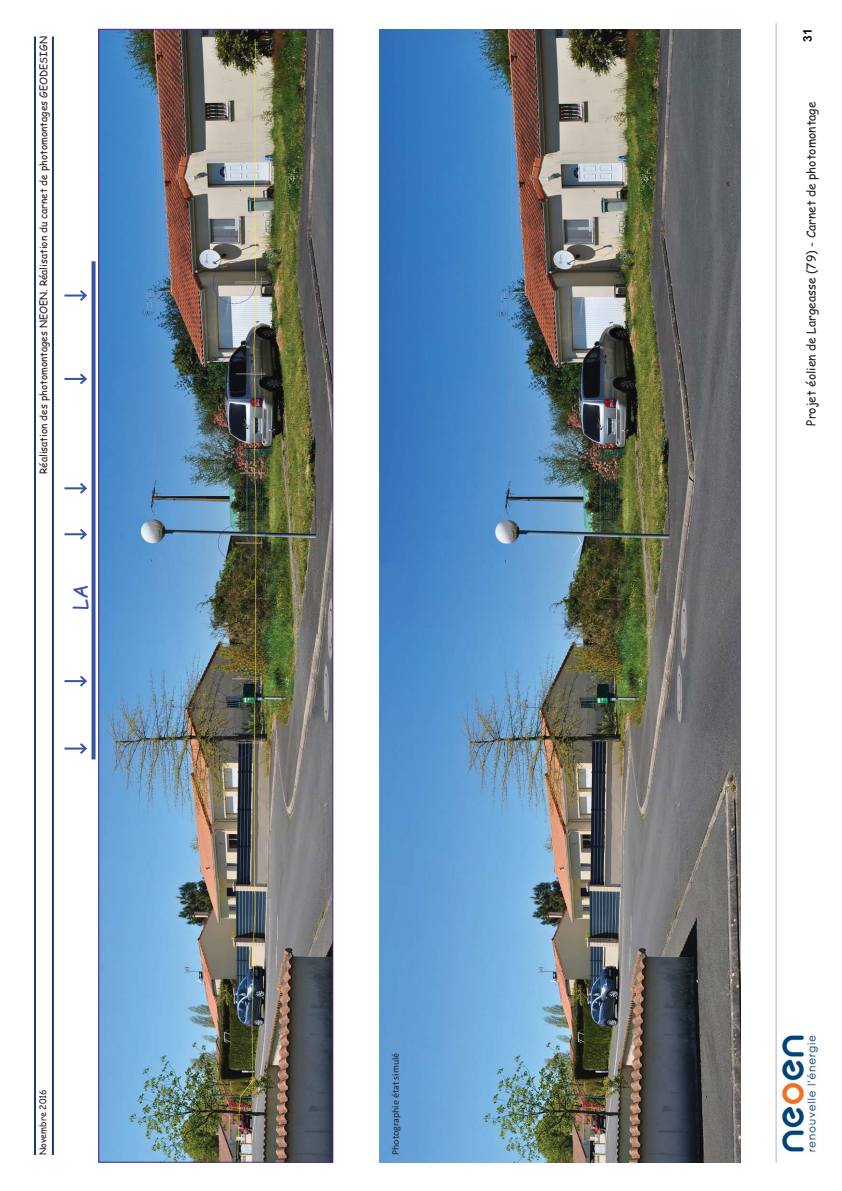
<style>
.page{position:relative;width:842px;height:1191px;background:#fff}
.page>*{position:absolute;margin:0;border:0;box-sizing:border-box;transform-origin:0 0}
.t1{font:20px "Comic Sans MS";color:#3953a4}
.t2{font:12px "Comic Sans MS";color:#231f20}
.t3{font:700 12px "Arial";color:#010202}
.t4{font:10px "Comic Sans MS";color:#231f20}
.t5{font:10px "Calibri";color:#231f20}
.t6{font:9px "Comic Sans MS";color:#231f20}
</style>
<div class="page">
<hr style="left:34px;top:36px;width:2px;height:1119px;background:#173c68">
<hr style="left:52px;top:36px;width:2px;height:1119px;background:#173c68">
<img style="left:780px;top:1033px;width:38px;height:119px">
<hr style="left:776px;top:23px;width:1px;height:1140px;background:#b2b4b6">
<img style="left:379px;top:29px;width:362px;height:1133px">
<img style="left:100px;top:31px;width:231px;height:1130px">
<div style="left:98px;top:29px;width:235px;height:1134px;border:1px solid #4e2d86"></div>
<svg style="left:92px;top:261px;width:4px;height:498px;background:#4f66ae"></svg>
<hr style="left:64px;top:748px;width:22px;height:2px;background:#3953a4">
<svg style="left:78px;top:743px;width:9px;height:11px"></svg>
<hr style="left:64px;top:680px;width:22px;height:2px;background:#3953a4">
<svg style="left:78px;top:675px;width:9px;height:12px"></svg>
<hr style="left:64px;top:533px;width:22px;height:2px;background:#3953a4">
<svg style="left:78px;top:529px;width:9px;height:11px"></svg>
<hr style="left:64px;top:487px;width:22px;height:2px;background:#3953a4">
<svg style="left:78px;top:483px;width:9px;height:11px"></svg>
<hr style="left:64px;top:295px;width:22px;height:2px;background:#3953a4">
<svg style="left:78px;top:290px;width:9px;height:11px"></svg>
<hr style="left:64px;top:378px;width:22px;height:2px;background:#3953a4">
<svg style="left:78px;top:373px;width:9px;height:12px"></svg>
<p class="t4" style="left:39px;top:474px;width:439px;rotate:-90deg">Réalisation des photomontages NEOEN. Réalisation du carnet de photomontages GEODESIGN</p>
<h1 class="t1" style="left:72px;top:610px;width:27px;rotate:-90deg">LA</h1>
<p class="t6" style="left:39px;top:1155px;width:68px;rotate:-90deg">Novembre 2016</p>
<p class="t5" style="left:392px;top:1155px;width:104px;rotate:-90deg">Photographie état simulé</p>
<p class="t3" style="left:803px;top:42px;width:15px;rotate:-90deg">31</p>
<p class="t2" style="left:806px;top:426px;width:325px;rotate:-90deg">Projet éolien de Largeasse (79) - Carnet de photomontage</p>
</div>
